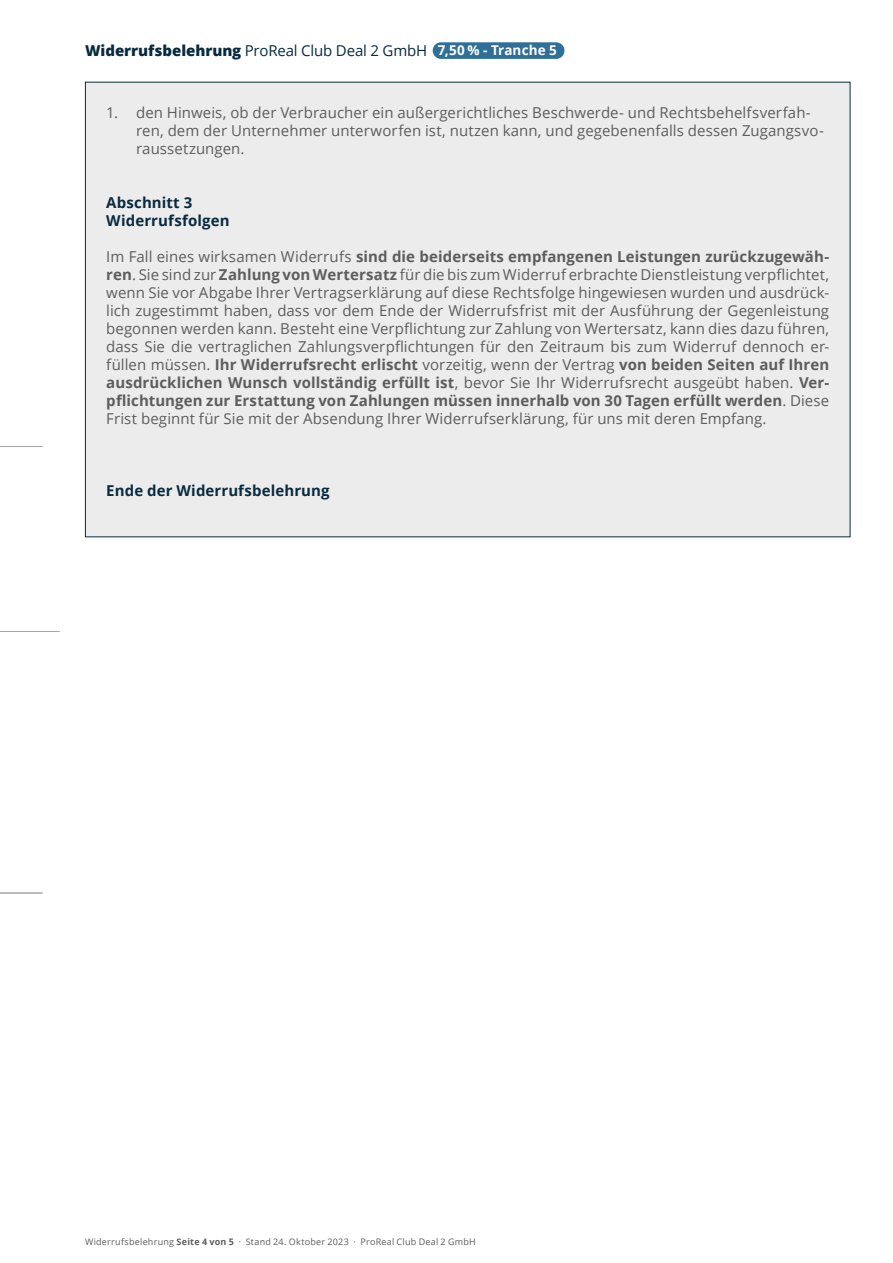
<style>
.page{position:relative;width:893px;height:1263px;background:#fff}
.page>*{position:absolute;margin:0;border:0;box-sizing:border-box;transform-origin:0 0}
.t1{font:15px/18px "Open Sans";letter-spacing:.005em;color:#5d5d5d}
.t2{font:15px "Open Sans";letter-spacing:-.01em;color:#082b3f}
.t3{font:700 15px/18px "Open Sans";letter-spacing:.01em;color:#082b3f}
.t4{font:9px "Open Sans";letter-spacing:.025em;color:#5d5d5d}
.s1{font-weight:800}
.s2{font-weight:700;font-size:13.5px;color:#fff}
.s3{font-weight:700}
</style>
<div class="page">
<hr style="left:0;top:631px;width:60px;height:1px;background:#a4a5a5">
<hr style="left:0;top:446px;width:43px;height:1px;background:#a4a5a5">
<hr style="left:0;top:893px;width:43px;height:1px;background:#a4a5a5">
<div style="left:85px;top:82px;width:765px;height:455px;background:#ececec"></div>
<div style="left:433px;top:42px;width:131px;height:17px;background:#2f6f98;border-radius:8px"></div>
<p class="t2" style="left:85px;top:40px;width:473px"><span class="s1">Widerrufsbelehrung</span> ProReal Club Deal 2 GmbH <span class="s2">7,50 % - Tranche 5</span></p>
<p class="t1" style="left:136px;top:103px;width:689px;text-indent:-30px">1. den Hinweis, ob der Verbraucher ein außergerichtliches Beschwerde- und Rechtsbehelfsverfah&shy;ren, dem der Unternehmer unterworfen ist, nutzen kann, und gegebenenfalls dessen Zugangsvo&shy;raussetzungen.</p>
<p class="t3" style="left:106px;top:193px;width:125px">Abschnitt 3<br>Widerrufsfolgen</p>
<p class="t1" style="left:106px;top:247px;width:724px;text-align:justify">Im Fall eines wirksamen Widerrufs <span class="s3">sind die beiderseits empfangenen Leistungen zurückzugewäh&shy;ren</span>. Sie sind zur <span class="s3">Zahlung von Wertersatz</span> für die bis zum Widerruf erbrachte Dienstleistung verpflichtet, wenn Sie vor Abgabe Ihrer Vertragserklärung auf diese Rechtsfolge hingewiesen wurden und ausdrück&shy;lich zugestimmt haben, dass vor dem Ende der Widerrufsfrist mit der Ausführung der Gegenleistung begonnen werden kann. Besteht eine Verpflichtung zur Zahlung von Wertersatz, kann dies dazu führen, dass Sie die vertraglichen Zahlungsverpflichtungen für den Zeitraum bis zum Widerruf dennoch er&shy;füllen müssen. <span class="s3">Ihr Widerrufsrecht erlischt</span> vorzeitig, wenn der Vertrag <span class="s3">von beiden Seiten auf Ihren ausdrücklichen Wunsch vollständig erfüllt ist</span>, bevor Sie Ihr Widerrufsrecht ausgeübt haben. <span class="s3">Ver&shy;pflichtungen zur Erstattung von Zahlungen müssen innerhalb von 30 Tagen erfüllt werden</span>. Diese Frist beginnt für Sie mit der Absendung Ihrer Widerrufserklärung, für uns mit deren Empfang.</p>
<p class="t3" style="left:106px;top:481px;width:225px">Ende der Widerrufsbelehrung</p>
<p class="t4" style="left:85px;top:1236px;width:392px">Widerrufsbelehrung <span class="s3">Seite 4 von 5</span> · Stand 24. Oktober 2023 · ProReal Club Deal 2 GmbH</p>
</div>
